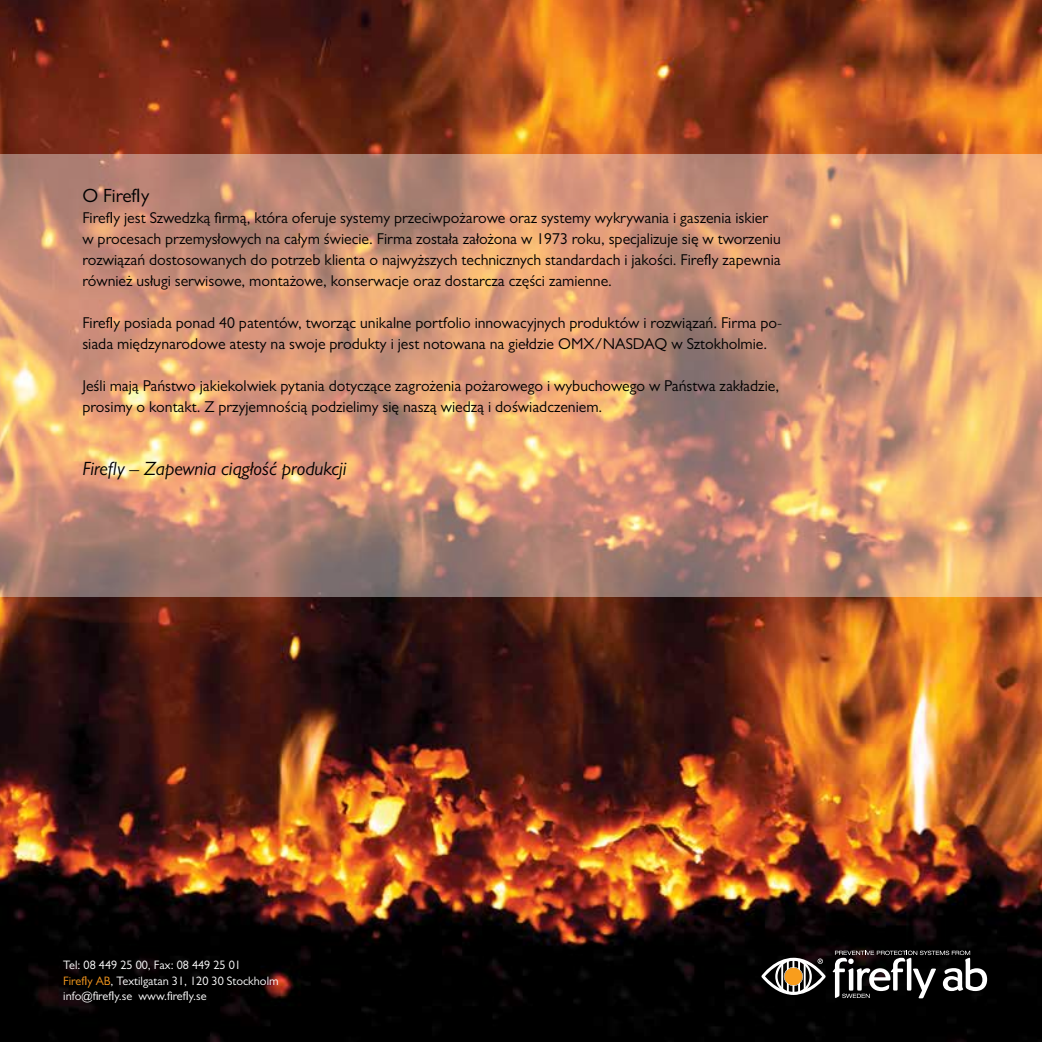
<style>
.page{position:relative;width:1042px;height:1042px;background:#fff}
.page>*{position:absolute;margin:0;border:0;box-sizing:border-box;transform-origin:0 0}
.t1{font:italic 19.25px "Gill Sans MT Pro";color:#000}
.t2{font:19.25px "Gill Sans MT Pro";color:#000}
.t3{font:15.75px/21px "Gill Sans MT Pro";color:#000}
.t4{font:12.25px/15.8px "Gill Sans MT Pro";color:#fff}
.s1{color:#f8991d}
</style>
<div class="page">
<img style="left:0;top:0;width:1042px;height:1042px">
<svg style="left:0;top:154px;width:1042px;height:443px;background:#cc9577"></svg>
<svg style="left:833px;top:950px;width:154px;height:48px"></svg>
<svg style="left:761px;top:958px;width:65px;height:37px"></svg>
<p class="t2" style="left:82px;top:184px;width:68px">O Firefly</p>
<p class="t3" style="left:82px;top:207px;width:700px">Firefly jest Szwedzką firmą, która oferuje systemy przeciwpożarowe oraz systemy wykrywania i gaszenia iskier w procesach przemysłowych na całym świecie. Firma została założona w 1973 roku, specjalizuje się w tworzeniu rozwiązań dostosowanych do potrzeb klienta o najwyższych technicznych standardach i jakości. Firefly zapewnia również usługi serwisowe, montażowe, konserwacje oraz dostarcza części zamienne.</p>
<p class="t3" style="left:82px;top:312px;width:701px">Firefly posiada ponad 40 patentów, tworząc unikalne portfolio innowacyjnych produktów i rozwiązań. Firma po&shy;siada międzynarodowe atesty na swoje produkty i jest notowana na giełdzie OMX/NASDAQ w Sztokholmie.</p>
<p class="t3" style="left:82px;top:375px;width:698px">Jeśli mają Państwo jakiekolwiek pytania dotyczące zagrożenia pożarowego i wybuchowego w Państwa zakładzie, prosimy o kontakt. Z przyjemnością podzielimy się naszą wiedzą i doświadczeniem.</p>
<p class="t1" style="left:82px;top:457px;width:266px">Firefly – Zapewnia ciągłość produkcji</p>
<p class="t4" style="left:63px;top:957px;width:217px">Tel: 08 449 25 00, Fax: 08 449 25 01<br><span class="s1">Firefly AB</span>, Textilgatan 31, 120 30 Stockholm info@firefly.se www.firefly.se</p>
</div>
